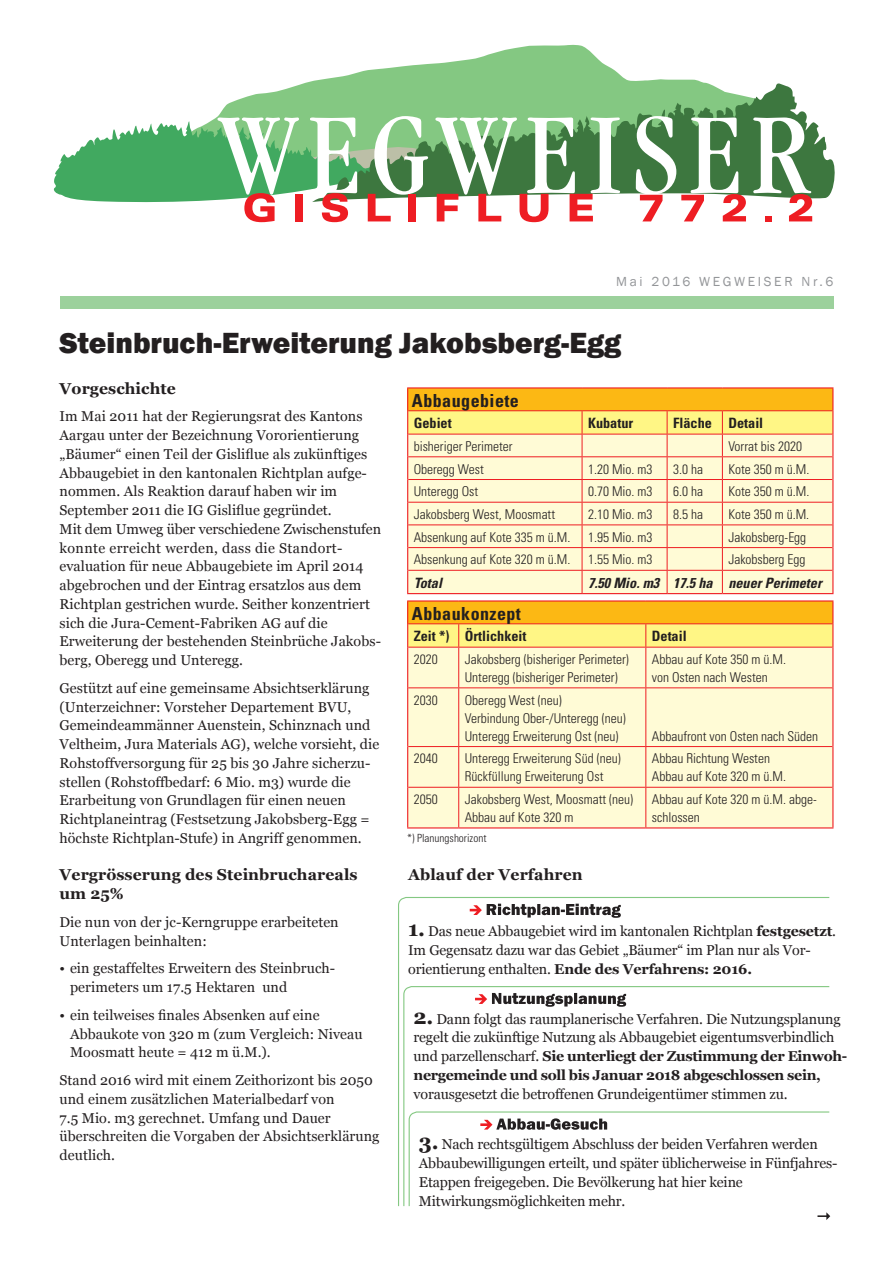
<style>
.page{position:relative;width:893px;height:1263px;background:#fff}
.page>*{position:absolute;margin:0;border:0;box-sizing:border-box;transform-origin:0 0}
.t1{font:800 30px "Franklin Gothic";color:#231f20}
.t2{font:700 condensed 18px "Univers";letter-spacing:.025em;color:#231f20}
.t3{font:700 15.75px/18.8px "Georgia";letter-spacing:.005em;color:#231f20}
.t4{font:14.25px/18.8px "Georgia";letter-spacing:.005em;color:#231f20}
.t5{font:700 condensed 14.25px "Univers";color:#231f20}
.t6{font:italic 700 condensed 14.25px "Univers";color:#231f20}
.t7{font:300 condensed 13.5px/18px "Univers";color:#231f20}
.t8{font:13.5px "Franklin Gothic";letter-spacing:.2em;color:#939598}
.t9{font:300 condensed 11.25px "Univers";color:#231f20}
.s1{font-weight:700;font-size:21px}
.s2{font-weight:700}
</style>
<div class="page">
<svg style="left:218px;top:45px;width:481px;height:71px"></svg>
<svg style="left:312px;top:81px;width:523px;height:121px;background:#87bf87"></svg>
<svg style="left:54px;top:116px;width:566px;height:106px"></svg>
<svg style="left:636px;top:116px;width:110px;height:105px"></svg>
<svg style="left:753px;top:117px;width:59px;height:104px"></svg>
<div style="left:60px;top:297px;width:773px;height:12px;background:#9cd19c"></div>
<hr style="left:407px;top:387px;width:175px;height:1px;background:#ee1d23">
<hr style="left:582px;top:387px;width:85px;height:1px;background:#ee1d23">
<hr style="left:667px;top:387px;width:55px;height:1px;background:#ee1d23">
<hr style="left:722px;top:387px;width:111px;height:1px;background:#ee1d23">
<hr style="left:407px;top:593px;width:175px;height:1px;background:#ee1d23">
<hr style="left:582px;top:593px;width:85px;height:1px;background:#ee1d23">
<hr style="left:667px;top:593px;width:55px;height:1px;background:#ee1d23">
<hr style="left:722px;top:593px;width:111px;height:1px;background:#ee1d23">
<svg style="left:407px;top:388px;width:426px;height:205px;background:#fde7ae"></svg>
<div style="left:408px;top:648px;width:424px;height:179px;background:#fffbd6"></div>
<hr style="left:407px;top:600px;width:52px;height:2px;background:#ee1d23">
<hr style="left:459px;top:600px;width:187px;height:2px;background:#ee1d23">
<hr style="left:646px;top:600px;width:187px;height:2px;background:#ee1d23">
<hr style="left:407px;top:647px;width:1px;height:41px;background:#ee1d23">
<hr style="left:832px;top:647px;width:1px;height:41px;background:#ee1d23">
<hr style="left:407px;top:688px;width:1px;height:58px;background:#ee1d23">
<hr style="left:832px;top:688px;width:1px;height:58px;background:#ee1d23">
<hr style="left:407px;top:746px;width:1px;height:41px;background:#ee1d23">
<hr style="left:832px;top:746px;width:1px;height:41px;background:#ee1d23">
<hr style="left:407px;top:787px;width:1px;height:40px;background:#ee1d23">
<hr style="left:832px;top:787px;width:1px;height:40px;background:#ee1d23">
<hr style="left:407px;top:827px;width:52px;height:1px;background:#ee1d23">
<hr style="left:459px;top:827px;width:187px;height:1px;background:#ee1d23">
<hr style="left:646px;top:827px;width:187px;height:1px;background:#ee1d23">
<svg style="left:407px;top:602px;width:426px;height:45px;background:#fcd14c"></svg>
<hr style="left:408px;top:647px;width:51px;height:1px;background:#ee1d23">
<hr style="left:459px;top:647px;width:187px;height:1px;background:#ee1d23">
<hr style="left:458px;top:647px;width:1px;height:40px;background:#ee1d23">
<hr style="left:646px;top:647px;width:186px;height:1px;background:#ee1d23">
<hr style="left:645px;top:647px;width:1px;height:40px;background:#ee1d23">
<hr style="left:408px;top:687px;width:51px;height:1px;background:#ee1d23">
<hr style="left:459px;top:687px;width:187px;height:1px;background:#ee1d23">
<hr style="left:458px;top:688px;width:1px;height:58px;background:#ee1d23">
<hr style="left:646px;top:687px;width:186px;height:1px;background:#ee1d23">
<hr style="left:645px;top:688px;width:1px;height:58px;background:#ee1d23">
<hr style="left:408px;top:746px;width:51px;height:1px;background:#ee1d23">
<hr style="left:459px;top:746px;width:187px;height:1px;background:#ee1d23">
<hr style="left:458px;top:747px;width:1px;height:40px;background:#ee1d23">
<hr style="left:646px;top:746px;width:186px;height:1px;background:#ee1d23">
<hr style="left:645px;top:747px;width:1px;height:40px;background:#ee1d23">
<hr style="left:408px;top:787px;width:51px;height:1px;background:#ee1d23">
<hr style="left:459px;top:787px;width:187px;height:1px;background:#ee1d23">
<hr style="left:458px;top:788px;width:1px;height:39px;background:#ee1d23">
<hr style="left:646px;top:787px;width:186px;height:1px;background:#ee1d23">
<hr style="left:645px;top:788px;width:1px;height:39px;background:#ee1d23">
<svg style="left:398px;top:897px;width:432px;height:310px"></svg>
<svg style="left:403px;top:985px;width:427px;height:222px"></svg>
<svg style="left:408px;top:1111px;width:422px;height:109px"></svg>
<p class="t8" style="left:616px;top:273px;width:219px">Mai 2016 WEGWEISER Nr.6</p>
<h1 class="t1" style="left:60px;top:323px;width:563px">Steinbruch-Erweiterung Jakobsberg-Egg</h1>
<p class="t3" style="left:60px;top:379px;width:118px">Vorgeschichte</p>
<p class="t4" style="left:60px;top:407px;width:323px">Im Mai 2011 hat der Regierungsrat des Kantons Aargau unter der Bezeichnung Vororientierung „Bäumer“ einen Teil der Gisliflue als zukünftiges Abbaugebiet in den kantonalen Richtplan aufge&shy;nommen. Als Reaktion darauf haben wir im September 2011 die IG Gisliflue gegründet.<br>Mit dem Umweg über verschiedene Zwischenstufen konnte erreicht werden, dass die Standort&shy;evaluation für neue Abbaugebiete im April 2014 abgebrochen und der Eintrag ersatzlos aus dem Richtplan gestrichen wurde. Seither konzentriert sich die Jura-Cement-Fabriken AG auf die Erweiterung der bestehenden Steinbrüche Jakobs&shy;berg, Oberegg und Unteregg.</p>
<p class="t4" style="left:60px;top:679px;width:321px">Gestützt auf eine gemeinsame Absichtserklärung (Unterzeichner: Vorsteher Departement BVU, Gemeindeammänner Auenstein, Schinznach und Veltheim, Jura Materials AG), welche vorsieht, die Rohstoffversorgung für 25 bis 30 Jahre sicherzu&shy;stellen (Rohstoffbedarf: 6 Mio. m3) wurde die Erarbeitung von Grundlagen für einen neuen Richtplaneintrag (Festsetzung Jakobsberg-Egg = höchste Richtplan-Stufe) in Angriff genommen.</p>
<p class="t3" style="left:60px;top:866px;width:300px">Vergrösserung des Steinbruchareals um 25%</p>
<p class="t4" style="left:60px;top:913px;width:281px">Die nun von der jc-Kerngruppe erarbeiteten<br>Unterlagen beinhalten:</p>
<p class="t4" style="left:70px;top:959px;width:267px;text-indent:-11px">• ein gestaffeltes Erweitern des Steinbruch&shy;perimeters um 17.5 Hektaren und</p>
<p class="t4" style="left:70px;top:1006px;width:294px;text-indent:-11px">• ein teilweises finales Absenken auf eine<br>Abbaukote von 320 m (zum Vergleich: Niveau<br>Moosmatt heute = 412 m ü.M.).</p>
<p class="t4" style="left:60px;top:1071px;width:321px">Stand 2016 wird mit einem Zeithorizont bis 2050 und einem zusätzlichen Materialbedarf von<br>7.5 Mio. m3 gerechnet. Umfang und Dauer überschreiten die Vorgaben der Absichtserklärung deutlich.</p>
<p class="t2" style="left:412px;top:389px;width:108px">Abbaugebiete</p>
<p class="t5" style="left:414px;top:414px;width:40px">Gebiet</p>
<p class="t5" style="left:588px;top:414px;width:47px">Kubatur</p>
<p class="t5" style="left:673px;top:414px;width:92px">Fläche Detail</p>
<p class="t7" style="left:414px;top:437px;width:100px">bisheriger Perimeter</p>
<p class="t7" style="left:728px;top:437px;width:75px">Vorrat bis 2020</p>
<p class="t7" style="left:414px;top:460px;width:72px">Oberegg West</p>
<p class="t7" style="left:588px;top:460px;width:66px">1.20 Mio. m3</p>
<p class="t7" style="left:673px;top:460px;width:31px">3.0 ha</p>
<p class="t7" style="left:728px;top:460px;width:82px">Kote 350 m ü.M.</p>
<p class="t7" style="left:414px;top:482px;width:66px">Unteregg Ost</p>
<p class="t7" style="left:588px;top:482px;width:66px">0.70 Mio. m3</p>
<p class="t7" style="left:673px;top:482px;width:31px">6.0 ha</p>
<p class="t7" style="left:728px;top:482px;width:82px">Kote 350 m ü.M.</p>
<p class="t7" style="left:414px;top:505px;width:143px">Jakobsberg West, Moosmatt</p>
<p class="t7" style="left:588px;top:505px;width:66px">2.10 Mio. m3</p>
<p class="t7" style="left:673px;top:505px;width:31px">8.5 ha</p>
<p class="t7" style="left:728px;top:505px;width:82px">Kote 350 m ü.M.</p>
<p class="t7" style="left:414px;top:528px;width:158px">Absenkung auf Kote 335 m ü.M.</p>
<p class="t7" style="left:588px;top:528px;width:66px">1.95 Mio. m3</p>
<p class="t7" style="left:728px;top:528px;width:79px">Jakobsberg-Egg</p>
<p class="t7" style="left:414px;top:550px;width:158px">Absenkung auf Kote 320 m ü.M.</p>
<p class="t7" style="left:588px;top:550px;width:66px">1.55 Mio. m3</p>
<p class="t7" style="left:728px;top:550px;width:79px">Jakobsberg Egg</p>
<p class="t6" style="left:414px;top:574px;width:30px">Total</p>
<p class="t6" style="left:588px;top:574px;width:235px">7.50 Mio. m3 17.5 ha neuer Perimeter</p>
<p class="t2" style="left:412px;top:602px;width:110px">Abbaukonzept</p>
<p class="t5" style="left:414px;top:627px;width:114px">Zeit *) Örtlichkeit</p>
<p class="t5" style="left:652px;top:627px;width:36px">Detail</p>
<p class="t7" style="left:414px;top:650px;width:25px">2020</p>
<p class="t7" style="left:465px;top:650px;width:166px">Jakobsberg (bisheriger Perimeter)<br>Unteregg (bisheriger Perimeter)</p>
<p class="t7" style="left:652px;top:650px;width:136px">Abbau auf Kote 350 m ü.M. von Osten nach Westen</p>
<p class="t7" style="left:414px;top:691px;width:25px">2030</p>
<p class="t7" style="left:465px;top:691px;width:162px">Oberegg West (neu)<br>Verbindung Ober-/Unteregg (neu)<br>Unteregg Erweiterung Ost (neu)</p>
<p class="t7" style="left:652px;top:727px;width:168px">Abbaufront von Osten nach Süden</p>
<p class="t7" style="left:414px;top:749px;width:25px">2040</p>
<p class="t7" style="left:465px;top:749px;width:157px">Unteregg Erweiterung Süd (neu)<br>Rückfüllung Erweiterung Ost</p>
<p class="t7" style="left:652px;top:749px;width:136px">Abbau Richtung Westen<br>Abbau auf Kote 320 m ü.M.</p>
<p class="t7" style="left:414px;top:790px;width:25px">2050</p>
<p class="t7" style="left:465px;top:790px;width:170px">Jakobsberg West, Moosmatt (neu)<br>Abbau auf Kote 320 m</p>
<p class="t7" style="left:652px;top:790px;width:166px">Abbau auf Kote 320 m ü.M. abge&shy;schlossen</p>
<p class="t9" style="left:407px;top:832px;width:81px">*) Planungshorizont</p>
<p class="t3" style="left:408px;top:866px;width:176px">Ablauf der Verfahren</p>
<p class="t4" style="left:408px;top:922px;width:429px"><span class="s1">1.</span> Das neue Abbaugebiet wird im kantonalen Richtplan <span class="s2">festgesetzt</span>.<br>Im Gegensatz dazu war das Gebiet „Bäumer“ im Plan nur als Vor&shy;orientierung enthalten. <span class="s2">Ende des Verfahrens: 2016.</span></p>
<p class="t4" style="left:414px;top:1010px;width:435px"><span class="s1">2.</span> Dann folgt das raumplanerische Verfahren. Die Nutzungsplanung regelt die zukünftige Nutzung als Abbaugebiet eigentumsverbindlich und parzellenscharf. <span class="s2">Sie unterliegt der Zustimmung der Einwoh&shy;nergemeinde und soll bis Januar 2018 abgeschlossen sein,</span></p>
<p class="t4" style="left:414px;top:1085px;width:376px">vorausgesetzt die betroffenen Grundeigentümer stimmen zu.</p>
<p class="t4" style="left:419px;top:1135px;width:420px"><span class="s1">3.</span> Nach rechtsgültigem Abschluss der beiden Verfahren werden Abbaubewilligungen erteilt, und später üblicherweise in Fünfjahres-Etappen freigegeben. Die Bevölkerung hat hier keine Mitwirkungsmöglichkeiten mehr.</p>
</div>
